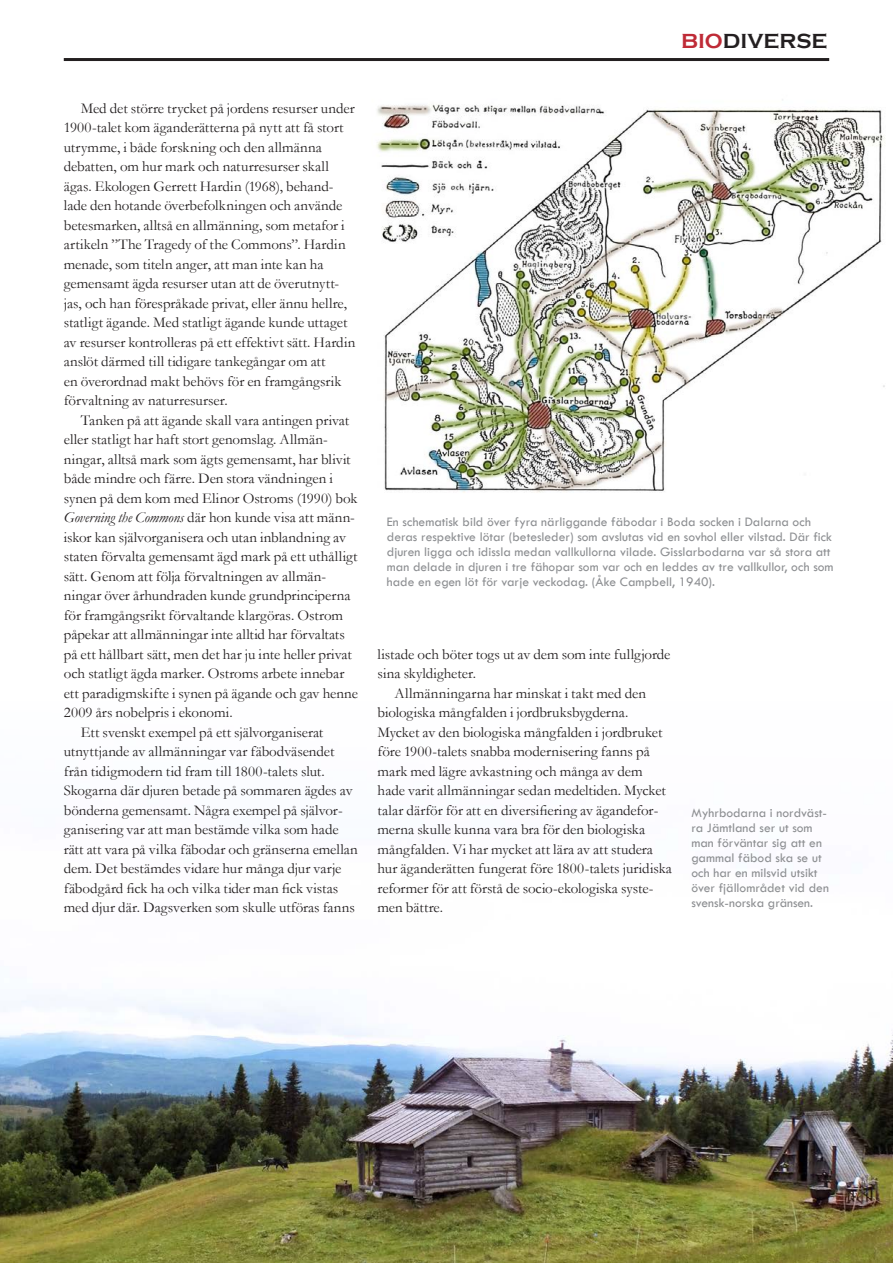
<style>
.page{position:relative;width:893px;height:1263px;background:#fff}
.page>*{position:absolute;margin:0;border:0;box-sizing:border-box;transform-origin:0 0}
.t1{font:700 21px "Copperplate Gothic";color:#231f20}
.Bröd_indrag{font:15px/19.5px "Garamond";color:#231f20}
.Bildtext{font:13.5px/15px "Tw Cen";color:#8d8f92}
.s1{color:#bf2b37}
.s2{font-style:italic}
</style>
<div class="page">
<hr style="left:64px;top:58px;width:765px;height:3px;background:#231f20">
<img style="left:0;top:998px;width:893px;height:265px">
<img style="left:376px;top:99px;width:509px;height:394px">
<h1 class="t1" style="left:681px;top:29px;width:148px"><span class="s1">BIO</span>DIVERSE</h1>
<p class="Bröd_indrag" style="left:64px;top:98px;width:293px;text-indent:17px">Med det större trycket på jordens resurser under 1900-talet kom äganderätterna på nytt att få stort utrymme, i både forskning och den allmänna debatten, om hur mark och naturresurser skall ägas. Ekologen Gerrett Hardin (1968), behand&shy;lade den hotande överbefolkningen och använde betesmarken, alltså en allmänning, som metafor i artikeln ”The Tragedy of the Commons”. Hardin menade, som titeln anger, att man inte kan ha gemensamt ägda resurser utan att de överutnytt&shy;jas, och han förespråkade privat, eller ännu hellre, statligt ägande. Med statligt ägande kunde uttaget av resurser kontrolleras på ett effektivt sätt. Hardin anslöt därmed till tidigare tankegångar om att<br>en överordnad makt behövs för en framgångsrik förvaltning av naturresurser.</p>
<p class="Bröd_indrag" style="left:64px;top:410px;width:296px;text-indent:17px">Tanken på att ägande skall vara antingen privat eller statligt har haft stort genomslag. Allmän&shy;ningar, alltså mark som ägts gemensamt, har blivit både mindre och färre. Den stora vändningen i synen på dem kom med Elinor Ostroms (1990) bok <span class="s2">Governing the Commons</span> där hon kunde visa att männ&shy;iskor kan självorganisera och utan inblandning av staten förvalta gemensamt ägd mark på ett uthålligt sätt. Genom att följa förvaltningen av allmän&shy;ningar över århundraden kunde grundprinciperna för framgångsrikt förvaltande klargöras. Ostrom påpekar att allmänningar inte alltid har förvaltats på ett hållbart sätt, men det har ju inte heller privat och statligt ägda marker. Ostroms arbete innebar ett paradigmskifte i synen på ägande och gav henne 2009 års nobelpris i ekonomi.</p>
<p class="Bröd_indrag" style="left:64px;top:722px;width:296px;text-indent:17px">Ett svenskt exempel på ett självorganiserat utnyttjande av allmänningar var fäbodväsendet från tidigmodern tid fram till 1800-talets slut.<br>Skogarna där djuren betade på sommaren ägdes av bönderna gemensamt. Några exempel på självor&shy;ganisering var att man bestämde vilka som hade rätt att vara på vilka fäbodar och gränserna emellan dem. Det bestämdes vidare hur många djur varje fäbodgård fick ha och vilka tider man fick vistas med djur där. Dagsverken som skulle utföras fanns</p>
<p class="Bildtext" style="left:387px;top:514px;width:448px">En schematisk bild över fyra närliggande fäbodar i Boda socken i Dalarna och deras respektive lötar (betesleder) som avslutas vid en sovhol eller vilstad. Där fick djuren ligga och idissla medan vallkullorna vilade. Gisslarbodarna var så stora att man delade in djuren i tre fähopar som var och en leddes av tre vallkullor, och som hade en egen löt för varje veckodag. (Åke Campbell, 1940).</p>
<p class="Bröd_indrag" style="left:378px;top:644px;width:294px">listade och böter togs ut av dem som inte fullgjorde sina skyldigheter.</p>
<p class="Bröd_indrag" style="left:378px;top:683px;width:296px;text-indent:17px">Allmänningarna har minskat i takt med den biologiska mångfalden i jordbruksbygderna.<br>Mycket av den biologiska mångfalden i jordbruket före 1900-talets snabba modernisering fanns på mark med lägre avkastning och många av dem hade varit allmänningar sedan medeltiden. Mycket talar därför för att en diversifiering av ägandefor&shy;merna skulle kunna vara bra för den biologiska mångfalden. Vi har mycket att lära av att studera hur äganderätten fungerat före 1800-talets juridiska reformer för att förstå de socio-ekologiska syste&shy;men bättre.</p>
<p class="Bildtext" style="left:691px;top:805px;width:139px">Myhrbodarna i nordväst&shy;ra Jämtland ser ut som man förväntar sig att en gammal fäbod ska se ut och har en milsvid utsikt över fjällområdet vid den svensk-norska gränsen.</p>
</div>
